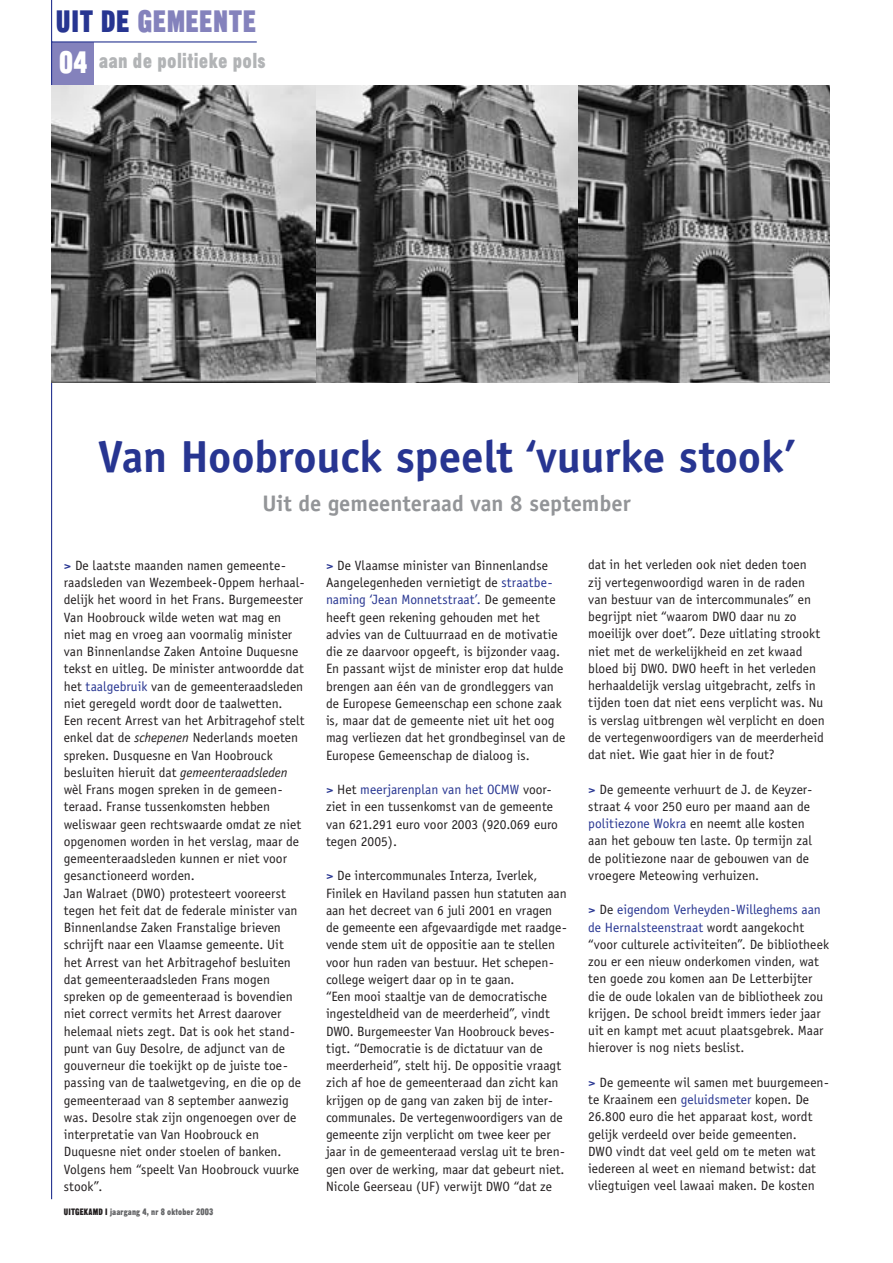
<style>
.page{position:relative;width:893px;height:1263px;background:#fff}
.page>*{position:absolute;margin:0;border:0;box-sizing:border-box;transform-origin:0 0}
.t1{font:700 45px "Officina Sans";letter-spacing:-.005em;color:#273591}
.t2{font:30px "Cg Gothic No 4";letter-spacing:-.005em;color:#8482bc}
.t3{font:700 22.5px "Officina Sans";color:#939598}
.t4{font:21px "Cg Gothic No 4";color:#b2b4b6}
.t5{font:13.5px/17.2px "Officina Sans";color:#231f20}
.t6{font:9px "Cg Gothic No 4";color:#636466}
.s1{color:#273591}
.s2{font-size:30px;color:#fff}
.s3{font-weight:700;color:#273591}
.s4{font-style:italic}
.s5{color:#231f20}
</style>
<div class="page">
<div style="left:52px;top:43px;width:42px;height:42px;background:#8482bc"></div>
<hr style="left:52px;top:41px;width:205px;height:2px;background:#273591">
<hr style="left:51px;top:0;width:1px;height:1199px;background:#273591">
<img style="left:51px;top:85px;width:778px;height:298px">
<h2 class="t2" style="left:56px;top:12px;width:202px"><span class="s1">UIT DE</span> GEMEENTE</h2>
<h3 class="t4" style="left:59px;top:54px;width:208px"><span class="s2">04</span> aan de politieke pols</h3>
<h1 class="t1" style="left:98px;top:439px;width:699px">Van Hoobrouck speelt ‘vuurke stook’</h1>
<h3 class="t3" style="left:262px;top:495px;width:370px">Uit de gemeenteraad van 8 september</h3>
<p class="t5" style="left:64px;top:558px;width:242px"><span class="s3">&gt;</span> De laatste maanden namen gemeente&shy;raadsleden van Wezembeek-Oppem herhaal&shy;delijk het woord in het Frans. Burgemeester Van Hoobrouck wilde weten wat mag en niet mag en vroeg aan voormalig minister van Binnenlandse Zaken Antoine Duquesne tekst en uitleg. De minister antwoordde dat het <span class="s1">taalgebruik</span> van de gemeenteraadsleden niet geregeld wordt door de taalwetten.<br>Een recent Arrest van het Arbitragehof stelt enkel dat de <span class="s4">schepenen</span> Nederlands moeten spreken. Dusquesne en Van Hoobrouck besluiten hieruit dat <span class="s4">gemeenteraadsleden </span>wèl Frans mogen spreken in de gemeen&shy;teraad. Franse tussenkomsten hebben weliswaar geen rechtswaarde omdat ze niet opgenomen worden in het verslag, maar de gemeenteraadsleden kunnen er niet voor gesanctioneerd worden.<br>Jan Walraet (DWO) protesteert vooreerst tegen het feit dat de federale minister van Binnenlandse Zaken Franstalige brieven schrijft naar een Vlaamse gemeente. Uit het Arrest van het Arbitragehof besluiten dat gemeenteraadsleden Frans mogen spreken op de gemeenteraad is bovendien niet correct vermits het Arrest daarover helemaal niets zegt. Dat is ook het stand&shy;punt van Guy Desolre, de adjunct van de gouverneur die toekijkt op de juiste toe&shy;passing van de taalwetgeving, en die op de gemeenteraad van 8 september aanwezig was. Desolre stak zijn ongenoegen over de interpretatie van Van Hoobrouck en Duquesne niet onder stoelen of banken.<br>Volgens hem “speelt Van Hoobrouck vuurke stook”.</p>
<p class="t5" style="left:326px;top:558px;width:241px"><span class="s3">&gt;</span> De Vlaamse minister van Binnenlandse Aangelegenheden vernietigt de <span class="s1">straatbe&shy;naming ‘Jean Monnetstraat’.</span> De gemeente heeft geen rekening gehouden met het advies van de Cultuurraad en de motivatie die ze daarvoor opgeeft, is bijzonder vaag.<br>En passant wijst de minister erop dat hulde brengen aan één van de grondleggers van de Europese Gemeenschap een schone zaak is, maar dat de gemeente niet uit het oog mag verliezen dat het grondbeginsel van de Europese Gemeenschap de dialoog is.</p>
<p class="t5" style="left:326px;top:782px;width:234px"><span class="s3">&gt;</span> Het <span class="s1">meerjarenplan van het OCMW</span> voor&shy;ziet in een tussenkomst van de gemeente van 621.291 euro voor 2003 (920.069 euro tegen 2005).</p>
<p class="t5" style="left:326px;top:868px;width:242px"><span class="s3">&gt;</span> De intercommunales Interza, Iverlek, Finilek en Haviland passen hun statuten aan aan het decreet van 6 juli 2001 en vragen de gemeente een afgevaardigde met raadge&shy;vende stem uit de oppositie aan te stellen voor hun raden van bestuur. Het schepen&shy;college weigert daar op in te gaan.<br>“Een mooi staaltje van de democratische ingesteldheid van de meerderheid”, vindt DWO. Burgemeester Van Hoobrouck beves&shy;tigt. “Democratie is de dictatuur van de meerderheid”, stelt hij. De oppositie vraagt zich af hoe de gemeenteraad dan zicht kan krijgen op de gang van zaken bij de inter&shy;communales. De vertegenwoordigers van de gemeente zijn verplicht om twee keer per jaar in de gemeenteraad verslag uit te bren&shy;gen over de werking, maar dat gebeurt niet.<br>Nicole Geerseau (UF) verwijt DWO “dat ze</p>
<p class="t6" style="left:64px;top:1209px;width:151px"><span class="s5">UITGEKAMD I</span> jaargang 4, nr 8 oktober 2003</p>
<p class="t5" style="left:588px;top:557px;width:238px">dat in het verleden ook niet deden toen<br>zij vertegenwoordigd waren in de raden van bestuur van de intercommunales” en begrijpt niet “waarom DWO daar nu zo moeilijk over doet”. Deze uitlating strookt niet met de werkelijkheid en zet kwaad bloed bij DWO. DWO heeft in het verleden herhaaldelijk verslag uitgebracht, zelfs in tijden toen dat niet eens verplicht was. Nu is verslag uitbrengen wèl verplicht en doen de vertegenwoordigers van de meerderheid dat niet. Wie gaat hier in de fout?</p>
<p class="t5" style="left:588px;top:781px;width:225px"><span class="s3">&gt;</span> De gemeente verhuurt de J. de Keyzer&shy;straat 4 voor 250 euro per maand aan de <span class="s1">politiezone Wokra</span> en neemt alle kosten aan het gebouw ten laste. Op termijn zal de politiezone naar de gebouwen van de vroegere Meteowing verhuizen.</p>
<p class="t5" style="left:588px;top:902px;width:242px"><span class="s3">&gt;</span> De <span class="s1">eigendom Verheyden-Willeghems aan de Hernalsteenstraat</span> wordt aangekocht “voor culturele activiteiten”. De bibliotheek zou er een nieuw onderkomen vinden, wat ten goede zou komen aan De Letterbijter die de oude lokalen van de bibliotheek zou krijgen. De school breidt immers ieder jaar uit en kampt met acuut plaatsgebrek. Maar hierover is nog niets beslist.</p>
<p class="t5" style="left:588px;top:1075px;width:242px"><span class="s3">&gt;</span> De gemeente wil samen met buurgemeen&shy;te Kraainem een <span class="s1">geluidsmeter</span> kopen. De 26.800 euro die het apparaat kost, wordt gelijk verdeeld over beide gemeenten.<br>DWO vindt dat veel geld om te meten wat iedereen al weet en niemand betwist: dat vliegtuigen veel lawaai maken. De kosten</p>
</div>
